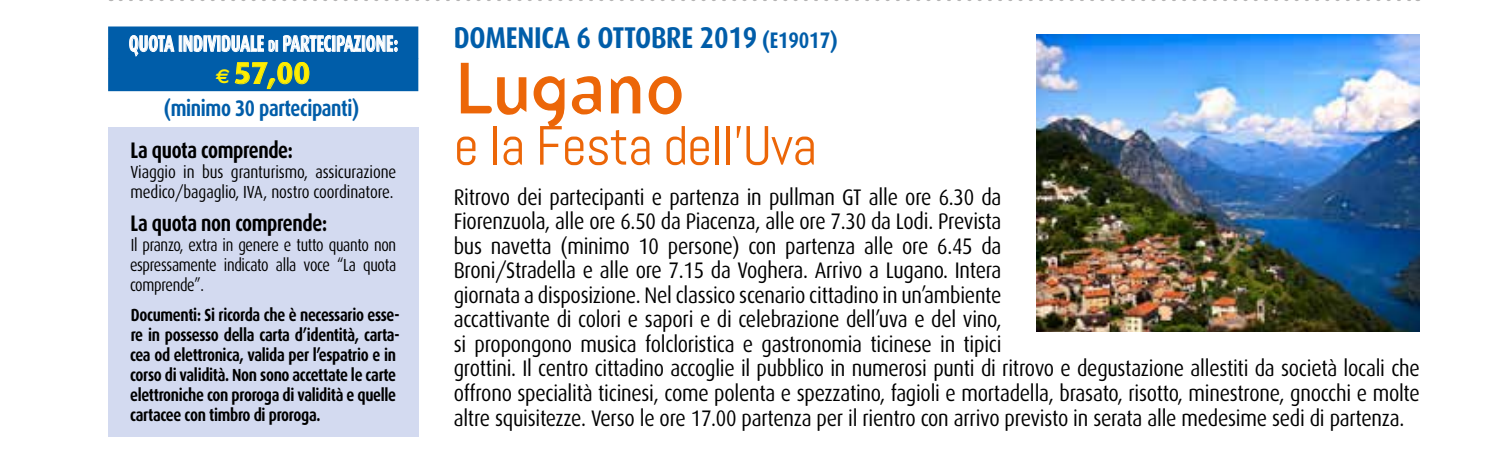
<style>
.page{position:relative;width:1489px;height:458px;background:#fff}
.page>*{position:absolute;margin:0;border:0;box-sizing:border-box;transform-origin:0 0}
.t1{font:300 70px "Blindfish";letter-spacing:-.02em;color:#ec6608}
.t2{font:55px "Abel";letter-spacing:-.02em;color:#ec6608}
.t3{font:700 30px "Dax";letter-spacing:-.01em;color:#005da9;scale:.86 1}
.t4{font:700 30px "Dax";color:#ffed00}
.t5{font:22.5px/24.5px "Dax";letter-spacing:-.015em;color:#000;scale:.88 1}
.t6{font:700 22.5px "Dax";letter-spacing:-.02em;color:#000;scale:.8 1}
.t7{font:700 22.5px "Dax";color:#fff;scale:.7 1}
.t8{font:700 22.5px "Dax";letter-spacing:-.02em;color:#005da9;scale:.8 1}
.t9{font:700 17.5px/20px "Dax";letter-spacing:-.02em;color:#000;scale:.82 1}
.t10{font:17.5px/20px "Dax";letter-spacing:-.01em;color:#000;text-align:justify;scale:.82 1}
.t11{font:17.5px/20px "Dax";letter-spacing:-.01em;color:#000;scale:.85 1}
.s1{font-size:15.75px}
.s2{font-family:"Euro Sans";font-size:20px}
.s3{font-size:22.5px}
</style>
<div class="page">
<svg style="left:121px;top:0;width:1297px;height:1px"></svg>
<svg style="left:460px;top:62px;width:67px;height:53px"></svg>
<svg style="left:533px;top:76px;width:32px;height:52px"></svg>
<svg style="left:571px;top:76px;width:30px;height:39px"></svg>
<svg style="left:611px;top:76px;width:30px;height:38px"></svg>
<svg style="left:648px;top:76px;width:34px;height:39px"></svg>
<div style="left:108px;top:127px;width:310px;height:309px;background:#d3daf0"></div>
<div style="left:108px;top:26px;width:310px;height:33px;background:#005da9"></div>
<div style="left:108px;top:59px;width:310px;height:32px;background:#005da9"></div>
<svg style="left:129px;top:35px;width:45px;height:22px"></svg>
<div style="left:179px;top:36px;width:3px;height:16px;border:1px solid #fff"></div>
<svg style="left:183px;top:35px;width:214px;height:17px"></svg>
<svg style="left:235px;top:62px;width:74px;height:27px"></svg>
<img style="left:1036px;top:34px;width:383px;height:297px">
<p class="t7" style="left:129px;top:31px;width:386px">QUOTA INDIVIDUALE <span class="s1">di</span> PARTECIPAZIONE:</p>
<h3 class="t4" style="left:216px;top:56px;width:96px"><span class="s2">e</span> 57,00</h3>
<p class="t8" style="left:164px;top:95px;width:246px">(minimo 30 partecipanti)</p>
<p class="t6" style="left:131px;top:137px;width:204px">La quota comprende:</p>
<p class="t11" style="left:130px;top:162px;width:314px">Viaggio in bus granturismo, assicurazione medico/bagaglio, IVA, nostro coordinatore.</p>
<p class="t6" style="left:131px;top:210px;width:247px">La quota non comprende:</p>
<p class="t10" style="left:130px;top:235px;width:326px">Il pranzo, extra in genere e tutto quanto non espressamente indicato alla voce “La quota comprende”.</p>
<p class="t9" style="left:130px;top:305px;width:330px">Documenti: Si ricorda che è necessario esse&shy;re in possesso della carta d’identità, carta&shy;cea od elettronica, valida per l’espatrio e in corso di validità. Non sono accettate le carte elettroniche con proroga di validità e quelle cartacee con timbro di proroga.</p>
<h3 class="t3" style="left:454px;top:20px;width:448px">DOMENICA 6 OTTOBRE 2019 <span class="s3">(E19017)</span></h3>
<h1 class="t1" style="left:454px;top:45px;width:233px">Lugano</h1>
<h2 class="t2" style="left:454px;top:111px;width:365px">e la Festa dell’Uva</h2>
<p class="t5" style="left:454px;top:185px;width:1099px">Ritrovo dei partecipanti e partenza in pullman GT alle ore 6.30 da<br>Fiorenzuola, alle ore 6.50 da Piacenza, alle ore 7.30 da Lodi. Prevista<br>bus navetta (minimo 10 persone) con partenza alle ore 6.45 da<br>Broni/Stradella e alle ore 7.15 da Voghera. Arrivo a Lugano. Intera<br>giornata a disposizione. Nel classico scenario cittadino in un’ambiente<br>accattivante di colori e sapori e di celebrazione dell’uva e del vino,<br>si propongono musica folcloristica e gastronomia ticinese in tipici<br>grottini. Il centro cittadino accoglie il pubblico in numerosi punti di ritrovo e degustazione allestiti da società locali che offrono specialità ticinesi, come polenta e spezzatino, fagioli e mortadella, brasato, risotto, minestrone, gnocchi e molte altre squisitezze. Verso le ore 17.00 partenza per il rientro con arrivo previsto in serata alle medesime sedi di partenza.</p>
</div>
